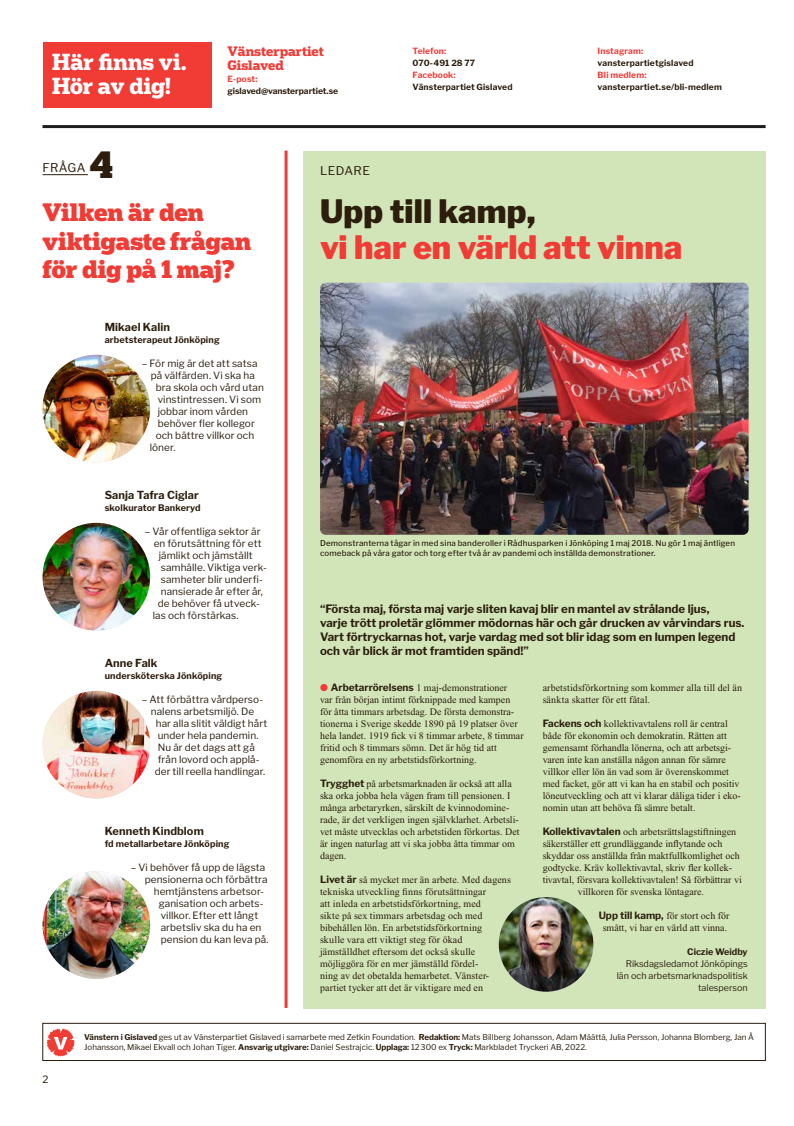
<style>
.page{position:relative;width:794px;height:1126px;background:#fff}
.page>*{position:absolute;margin:0;border:0;box-sizing:border-box;transform-origin:0 0}
.t1{font:900 36px "Popular";color:#2c1d0d}
.t2{font:900 32px "Libre Franklin";color:#f13b35}
.t3{font:900 32px "Libre Franklin";letter-spacing:.005em;color:#2c1d0d}
.t4{font:900 23.9px/28.4px "Popular";letter-spacing:-.005em;color:#f13b35}
.t5{font:700 22px/24px "Popular";color:#fff}
.t6{font:700 13px/14px "Popular";color:#f13b35}
.t7{font:12px "Libre Franklin";letter-spacing:.04em;color:#2c1d0d}
.t8{font:700 11.5px/14px "Libre Franklin";color:#2c1d0d}
.t9{font:700 11px "Libre Franklin";letter-spacing:.01em;color:#2c1d0d}
.t10{font:10px/12px "Times New Roman";color:#2c1d0d}
.t11{font:10px "Libre Franklin";letter-spacing:.005em;color:#2c1d0d}
.t12{font:700 9px "Libre Franklin";letter-spacing:.015em;color:#2c1d0d}
.t13{font:9px/12px "Libre Franklin";color:#2c1d0d;text-align:right}
.t14{font:700 8.5px "Libre Franklin";letter-spacing:.01em;color:#2c1d0d}
.t15{font:700 8.5px "Libre Franklin";letter-spacing:.015em;color:#f13b35}
.t16{font:8px/10px "Libre Franklin";color:#2c1d0d}
.t17{font:500 8px/10px "Libre Franklin";letter-spacing:.02em;color:#2c1d0d}
.s1{color:#f13b35}
.s2{font-family:"Libre Franklin";font-weight:700}
.s3{font-weight:700}
</style>
<div class="page">
<hr style="left:43px;top:125px;width:722px;height:3px;background:#1e1d1e">
<div style="left:43px;top:1022px;width:722px;height:38px;border:1px solid #2c1d0d"></div>
<svg style="left:47px;top:1028px;width:28px;height:28px"></svg>
<div style="left:43px;top:43px;width:168px;height:65px;background:#f13b35"></div>
<hr style="left:284px;top:151px;width:3px;height:856px;background:#f13b35">
<div style="left:303px;top:151px;width:462px;height:857px;background:#d2e5b9"></div>
<img style="left:43px;top:871px;width:107px;height:107px;border-radius:54px">
<img style="left:43px;top:355px;width:107px;height:107px;border-radius:54px">
<img style="left:43px;top:523px;width:107px;height:107px;border-radius:54px">
<img style="left:43px;top:691px;width:107px;height:107px;border-radius:54px">
<hr style="left:43px;top:174px;width:45px;height:1px;background:#2c1d0d">
<img style="left:320px;top:283px;width:428px;height:252px">
<img style="left:499px;top:897px;width:94px;height:94px;border-radius:47px">
<h3 class="t5" style="left:52px;top:49px;width:136px">Här finns vi.<br>Hör av dig!</h3>
<h3 class="t6" style="left:227px;top:44px;width:98px">Vänsterpartiet<br>Gislaved</h3>
<p class="t15" style="left:227px;top:72px;width:32px">E-post:</p>
<p class="t14" style="left:227px;top:84px;width:112px">gislaved@vansterpartiet.se</p>
<p class="t15" style="left:412px;top:44px;width:35px">Telefon:</p>
<p class="t14" style="left:412px;top:56px;width:64px">070-491 28 77</p>
<p class="t15" style="left:412px;top:68px;width:45px">Facebook:</p>
<p class="t14" style="left:412px;top:80px;width:101px">Vänsterpartiet Gislaved</p>
<p class="t15" style="left:597px;top:44px;width:47px">Instagram:</p>
<p class="t14" style="left:597px;top:56px;width:97px">vansterpartietgislaved</p>
<p class="t15" style="left:597px;top:68px;width:50px">Bli medlem:</p>
<p class="t14" style="left:597px;top:80px;width:126px">vansterpartiet.se/bli-medlem</p>
<p class="t7" style="left:43px;top:158px;width:45px">FRÅGA</p>
<h1 class="t1" style="left:89px;top:141px;width:25px">4</h1>
<h3 class="t4" style="left:43px;top:197px;width:210px">Vilken är den viktigaste frågan för dig på 1 maj?</h3>
<p class="t9" style="left:105px;top:318px;width:67px">Mikael Kalin</p>
<p class="t12" style="left:105px;top:332px;width:116px">arbetsterapeut Jönköping</p>
<p class="t11" style="left:142px;top:355px;width:117px">– För mig är det att satsa</p>
<p class="t11" style="left:151px;top:367px;width:106px">på välfärden. Vi ska ha</p>
<p class="t11" style="left:156px;top:379px;width:110px">bra skola och vård utan</p>
<p class="t11" style="left:158px;top:391px;width:105px">vinstintressen. Vi som</p>
<p class="t11" style="left:158px;top:403px;width:92px">jobbar inom vården</p>
<p class="t11" style="left:158px;top:415px;width:99px">behöver fler kollegor</p>
<p class="t11" style="left:156px;top:427px;width:100px">och bättre villkor och</p>
<p class="t11" style="left:150px;top:439px;width:27px">löner.</p>
<p class="t9" style="left:105px;top:486px;width:96px">Sanja Tafra Ciglar</p>
<p class="t12" style="left:105px;top:500px;width:97px">skolkurator Bankeryd</p>
<p class="t11" style="left:145px;top:523px;width:117px">– Vår offentliga sektor är</p>
<p class="t11" style="left:154px;top:535px;width:109px">en förutsättning för ett</p>
<p class="t11" style="left:159px;top:547px;width:96px">jämlikt och jämställt</p>
<p class="t11" style="left:161px;top:559px;width:108px">samhälle. Viktiga verk-</p>
<p class="t11" style="left:161px;top:571px;width:104px">samheter blir underfi-</p>
<p class="t11" style="left:161px;top:583px;width:104px">nansierade år efter år,</p>
<p class="t11" style="left:158px;top:595px;width:104px">de behöver få utveck-</p>
<p class="t11" style="left:153px;top:607px;width:87px">las och förstärkas.</p>
<p class="t9" style="left:105px;top:654px;width:54px">Anne Falk</p>
<p class="t12" style="left:105px;top:668px;width:119px">undersköterska Jönköping</p>
<p class="t11" style="left:142px;top:691px;width:123px">– Att förbättra vårdperso-</p>
<p class="t11" style="left:151px;top:703px;width:105px">nalens arbetsmiljö. De</p>
<p class="t11" style="left:156px;top:715px;width:113px">har alla slitit väldigt hårt</p>
<p class="t11" style="left:158px;top:727px;width:102px">under hela pandemin.</p>
<p class="t11" style="left:158px;top:739px;width:99px">Nu är det dags att gå</p>
<p class="t11" style="left:158px;top:751px;width:103px">från lovord och applå-</p>
<p class="t11" style="left:155px;top:763px;width:112px">der till reella handlingar.</p>
<p class="t9" style="left:105px;top:822px;width:101px">Kenneth Kindblom</p>
<p class="t12" style="left:105px;top:836px;width:126px">fd metallarbetare Jönköping</p>
<p class="t11" style="left:131px;top:859px;width:136px">– Vi behöver få upp de lägsta</p>
<p class="t11" style="left:145px;top:871px;width:124px">pensionerna och förbättra</p>
<p class="t11" style="left:154px;top:883px;width:112px">hemtjänstens arbetsor-</p>
<p class="t11" style="left:159px;top:895px;width:106px">ganisation och arbets-</p>
<p class="t11" style="left:161px;top:907px;width:99px">villkor. Efter ett långt</p>
<p class="t11" style="left:161px;top:919px;width:102px">arbetsliv ska du ha en</p>
<p class="t11" style="left:161px;top:931px;width:109px">pension du kan leva på.</p>
<p class="t7" style="left:320px;top:161px;width:51px">LEDARE</p>
<h2 class="t3" style="left:320px;top:185px;width:217px">Upp till kamp,</h2>
<h2 class="t2" style="left:320px;top:221px;width:364px">vi har en värld att vinna</h2>
<p class="t17" style="left:320px;top:537px;width:416px">Demonstranterna tågar in med sina banderoller i Rådhusparken i Jönköping 1 maj 2018. Nu gör 1 maj äntligen comeback på våra gator och torg efter två år av pandemi och inställda demonstrationer.</p>
<p class="t8" style="left:320px;top:600px;width:426px">“Första maj, första maj varje sliten kavaj blir en mantel av strålande ljus,<br>varje trött proletär glömmer mödornas här och går drucken av vårvindars rus.<br>Vart förtryckarnas hot, varje vardag med sot blir idag som en lumpen legend och vår blick är mot framtiden spänd!”</p>
<p class="t10" style="left:320px;top:681px;width:205px"><span class="s1">●</span> <span class="s2">Arbetarrörelsens</span> 1 maj-demonstrationer<br>var från början intimt förknippade med kampen för åtta timmars arbetsdag. De första demonstra&shy;tionerna i Sverige skedde 1890 på 19 platser över hela landet. 1919 fick vi 8 timmar arbete, 8 timmar fritid och 8 timmars sömn. Det är hög tid att genomföra en ny arbetstidsförkortning.</p>
<p class="t10" style="left:320px;top:777px;width:201px"><span class="s2">Trygghet</span> på arbetsmarknaden är också att alla ska orka jobba hela vägen fram till pensionen. I många arbetaryrken, särskilt de kvinnodomine&shy;rade, är det verkligen ingen självklarhet. Arbetsli&shy;vet måste utvecklas och arbetstiden förkortas. Det är ingen naturlag att vi ska jobba åtta timmar om dagen.</p>
<p class="t10" style="left:320px;top:873px;width:192px"><span class="s2">Livet är</span> så mycket mer än arbete. Med dagens tekniska utveckling finns förutsättningar<br>att inleda en arbetstidsförkortning, med<br>sikte på sex timmars arbetsdag och med bibehållen lön. En arbetstidsförkortning<br>skulle vara ett viktigt steg för ökad jämställdhet eftersom det också skulle möjliggöra för en mer jämställd fördel-<br>ning av det obetalda hemarbetet. Vänster&shy;partiet tycker att det är viktigare med en</p>
<p class="t10" style="left:542px;top:681px;width:201px">arbetstidsförkortning som kommer alla till del än sänkta skatter för ett fåtal.</p>
<p class="t10" style="left:542px;top:717px;width:200px"><span class="s2">Fackens och</span> kollektivavtalens roll är central både för ekonomin och demokratin. Rätten att gemensamt förhandla lönerna, och att arbetsgi&shy;varen inte kan anställa någon annan för sämre villkor eller lön än vad som är överenskommet med facket, gör att vi kan ha en stabil och positiv löneutveckling och att vi klarar dåliga tider i eko&shy;nomin utan att behöva få sämre betalt.</p>
<p class="t10" style="left:542px;top:825px;width:195px"><span class="s2">Kollektivavtalen</span> och arbetsrättslagstiftningen</p>
<p class="t10" style="left:542px;top:837px;width:181px">säkerställer ett grundläggande inflytande och</p>
<p class="t10" style="left:542px;top:849px;width:199px">skyddar oss anställda från maktfullkomlighet och</p>
<p class="t10" style="left:542px;top:861px;width:191px">godtycke. Kräv kollektivavtal, skriv fler kollek-</p>
<p class="t10" style="left:542px;top:873px;width:201px">tivavtal, försvara kollektivavtalen! Så förbättrar vi</p>
<p class="t10" style="left:577px;top:885px;width:128px">villkoren för svenska löntagare.</p>
<p class="t10" style="left:598px;top:909px;width:132px;text-align:center"><span class="s2">Upp till kamp,</span> för stort och för smått, vi har en värld att vinna.</p>
<p class="t12" style="left:687px;top:944px;width:62px">Ciczie Weidby</p>
<p class="t13" style="left:617px;top:956px;width:132px">Riksdagsledamot Jönköpings län och arbetsmarknadspolitisk talesperson</p>
<p class="t11" style="left:43px;top:1071px;width:7px">2</p>
<p class="t16" style="left:84px;top:1031px;width:671px"><span class="s3">Vänstern i Gislaved</span> ges ut av Vänsterpartiet Gislaved i samarbete med Zetkin Foundation. <span class="s3">Redaktion:</span> Mats Billberg Johansson, Adam Määttä, Julia Persson, Johanna Blomberg, Jan Å<br>Johansson, Mikael Ekvall och Johan Tiger. <span class="s3">Ansvarig utgivare:</span> Daniel Sestrajcic. <span class="s3">Upplaga:</span> 12300 ex <span class="s3">Tryck:</span> Markbladet Tryckeri AB, 2022.</p>
</div>
